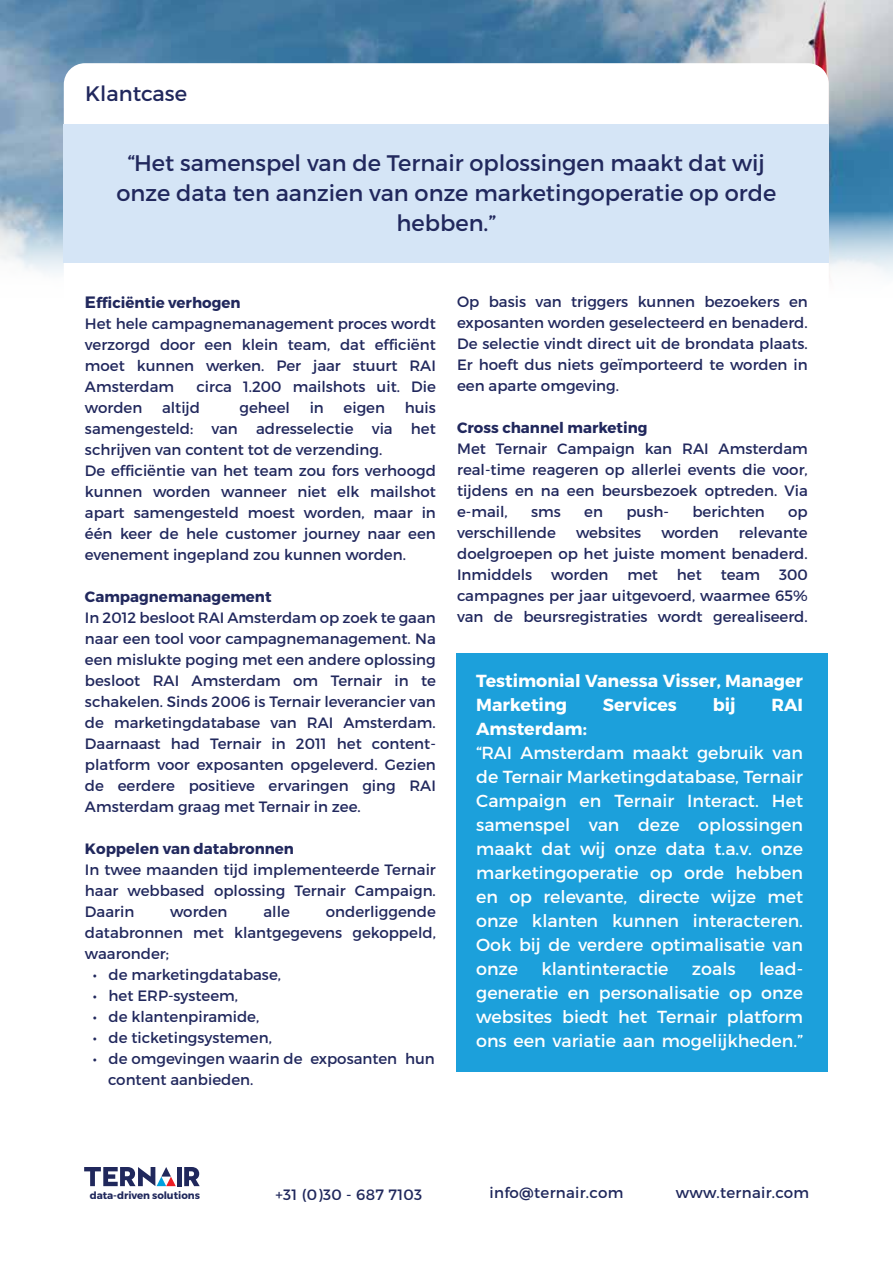
<style>
.page{position:relative;width:893px;height:1263px;background:#fff}
.page>*{position:absolute;margin:0;border:0;box-sizing:border-box;transform-origin:0 0}
.t1{font:22.5px/30px "Montserrat";color:#21285d;text-align:center}
.t2{font:21px "Montserrat";color:#21285d}
.t3{font:17.4px/24px "Montserrat";color:#fff;text-align:justify}
.t4{font:700 17.4px/24px "Montserrat";color:#fff}
.t5{font:15px/21px "Montserrat";color:#21285d;text-align:justify}
.t6{font:700 15px "Montserrat";color:#21285d}
.t7{font:15px "Montserrat";letter-spacing:.02em;color:#20285c}
.t8{font:700 10.2px "Montserrat";letter-spacing:-.005em;color:#20285c}
.s1{font-weight:700;font-size:16.5px}
.s2{font-weight:700}
</style>
<div class="page">
<img style="left:0;top:0;width:893px;height:211px">
<svg style="left:0;top:211px;width:893px;height:67px"></svg>
<svg style="left:64px;top:63px;width:765px;height:215px"></svg>
<div style="left:456px;top:653px;width:372px;height:419px;background:#1ca0db"></div>
<div style="left:177px;top:1167px;width:5px;height:19px;background:#20285c"></div>
<svg style="left:84px;top:1167px;width:92px;height:19px"></svg>
<svg style="left:184px;top:1167px;width:16px;height:19px"></svg>
<div style="left:64px;top:124px;width:765px;height:139px;background:#d5e5f6"></div>
<h2 class="t2" style="left:85px;top:81px;width:103px">Klantcase</h2>
<h1 class="t1" style="left:116px;top:148px;width:661px">“Het samenspel van de Ternair oplossingen maakt dat wij onze data ten aanzien van onze marketingoperatie op orde hebben.”</h1>
<p class="t5" style="left:85px;top:292px;width:352px;text-align:left"><span class="s1">E</span><span class="s2">fficiëntie verhogen<br></span>Het hele campagnemanagement proces wordt verzorgd door een klein team, dat efficiënt moet kunnen werken. Per jaar stuurt RAI<br>Amsterdam</p>
<p class="t5" style="left:196px;top:376px;width:241px">circa 1.200 mailshots uit. Die</p>
<p class="t5" style="left:85px;top:397px;width:59px">worden</p>
<p class="t5" style="left:162px;top:397px;width:40px">altijd</p>
<p class="t5" style="left:239px;top:397px;width:52px">geheel</p>
<p class="t5" style="left:310px;top:397px;width:16px">in</p>
<p class="t5" style="left:344px;top:397px;width:43px">eigen</p>
<p class="t5" style="left:85px;top:397px;width:352px;text-align:left;text-indent:320px">huis samengesteld: van adresselectie via het schrijven van content tot de verzending.<br>De efficiëntie van het team zou fors verhoogd kunnen worden wanneer niet elk mailshot apart samengesteld moest worden, maar in één keer de hele customer journey naar een evenement ingepland zou kunnen worden.</p>
<p class="t6" style="left:85px;top:587px;width:188px">Campagnemanagement</p>
<p class="t5" style="left:85px;top:607px;width:352px">In 2012 besloot RAI Amsterdam op zoek te gaan naar een tool voor campagnemanagement. Na een mislukte poging met een andere oplossing besloot RAI Amsterdam om Ternair in te schakelen. Sinds 2006 is Ternair leverancier van de marketingdatabase van RAI Amsterdam.<br>Daarnaast had Ternair in 2011 het content&shy;platform voor exposanten opgeleverd. Gezien de eerdere positieve ervaringen ging RAI Amsterdam graag met Ternair in zee.</p>
<p class="t6" style="left:85px;top:839px;width:211px">Koppelen van databronnen</p>
<p class="t5" style="left:85px;top:859px;width:352px">In twee maanden tijd implementeerde Ternair haar webbased oplossing Ternair Campaign.<br>Daarin</p>
<p class="t5" style="left:85px;top:901px;width:352px;text-indent:241px">onderliggende databronnen met klantgegevens gekoppeld, waaronder;</p>
<p class="t5" style="left:93px;top:964px;width:190px">• de marketingdatabase,</p>
<p class="t5" style="left:93px;top:985px;width:147px">• het ERP-systeem,</p>
<p class="t5" style="left:93px;top:1006px;width:168px">• de klantenpiramide,</p>
<p class="t5" style="left:93px;top:1027px;width:181px">• de ticketingsystemen,</p>
<p class="t5" style="left:108px;top:1048px;width:328px;text-indent:-15px">• de omgevingen waarin de exposanten hun content aanbieden.</p>
<p class="t5" style="left:170px;top:901px;width:59px">worden</p>
<p class="t5" style="left:263px;top:901px;width:28px">alle</p>
<p class="t5" style="left:457px;top:291px;width:352px">Op basis van triggers kunnen bezoekers en exposanten worden geselecteerd en benaderd.<br>De selectie vindt direct uit de brondata plaats.<br>Er hoeft dus niets geïmporteerd te worden in een aparte omgeving.</p>
<p class="t6" style="left:457px;top:418px;width:192px">Cross channel marketing</p>
<p class="t5" style="left:457px;top:438px;width:352px">Met Ternair Campaign kan RAI Amsterdam real-time reageren op allerlei events die voor, tijdens en na een beursbezoek optreden. Via e-mail,</p>
<p class="t5" style="left:531px;top:501px;width:31px">sms</p>
<p class="t5" style="left:584px;top:501px;width:20px">en</p>
<p class="t5" style="left:626px;top:501px;width:44px">push-</p>
<p class="t5" style="left:692px;top:501px;width:74px">berichten</p>
<p class="t5" style="left:788px;top:501px;width:21px">op</p>
<p class="t5" style="left:457px;top:522px;width:100px">verschillende</p>
<p class="t5" style="left:576px;top:522px;width:67px">websites</p>
<p class="t5" style="left:661px;top:522px;width:59px">worden</p>
<p class="t5" style="left:457px;top:522px;width:352px;text-indent:282px">relevante doelgroepen op het juiste moment benaderd.<br>Inmiddels</p>
<p class="t5" style="left:551px;top:564px;width:59px">worden</p>
<p class="t5" style="left:627px;top:564px;width:32px">met</p>
<p class="t5" style="left:677px;top:564px;width:26px">het</p>
<p class="t5" style="left:721px;top:564px;width:41px">team</p>
<p class="t5" style="left:457px;top:564px;width:352px;text-indent:322px">300 campagnes per jaar uitgevoerd, waarmee 65% van de beursregistraties wordt gerealiseerd.</p>
<p class="t4" style="left:476px;top:669px;width:328px">Testimonial Vanessa Visser, Manager<br>Marketing</p>
<p class="t4" style="left:603px;top:693px;width:76px">Services</p>
<p class="t4" style="left:713px;top:693px;width:24px">bij</p>
<p class="t4" style="left:771px;top:693px;width:33px">RAI</p>
<p class="t4" style="left:476px;top:717px;width:112px">Amsterdam:</p>
<p class="t3" style="left:476px;top:741px;width:328px">“RAI Amsterdam maakt gebruik van de Ternair Marketingdatabase, Ternair Campaign en Ternair Interact. Het samenspel van deze oplossingen maakt dat wij onze data t.a.v. onze marketingoperatie op orde hebben en op relevante, directe wijze met onze klanten kunnen interacteren.<br>Ook bij de verdere optimalisatie van onze</p>
<p class="t3" style="left:541px;top:957px;width:129px">klantinteractie</p>
<p class="t3" style="left:692px;top:957px;width:45px">zoals</p>
<p class="t3" style="left:476px;top:957px;width:328px;text-indent:283px">lead&shy;generatie en personalisatie op onze websites biedt het Ternair platform ons een variatie aan mogelijkheden.”</p>
<p class="t8" style="left:90px;top:1189px;width:112px">data-driven solutions</p>
<p class="t7" style="left:275px;top:1185px;width:148px">+31 (0)30 - 687 7103</p>
<p class="t7" style="left:490px;top:1184px;width:135px">info@ternair.com</p>
<p class="t7" style="left:676px;top:1184px;width:135px">www.ternair.com</p>
</div>
